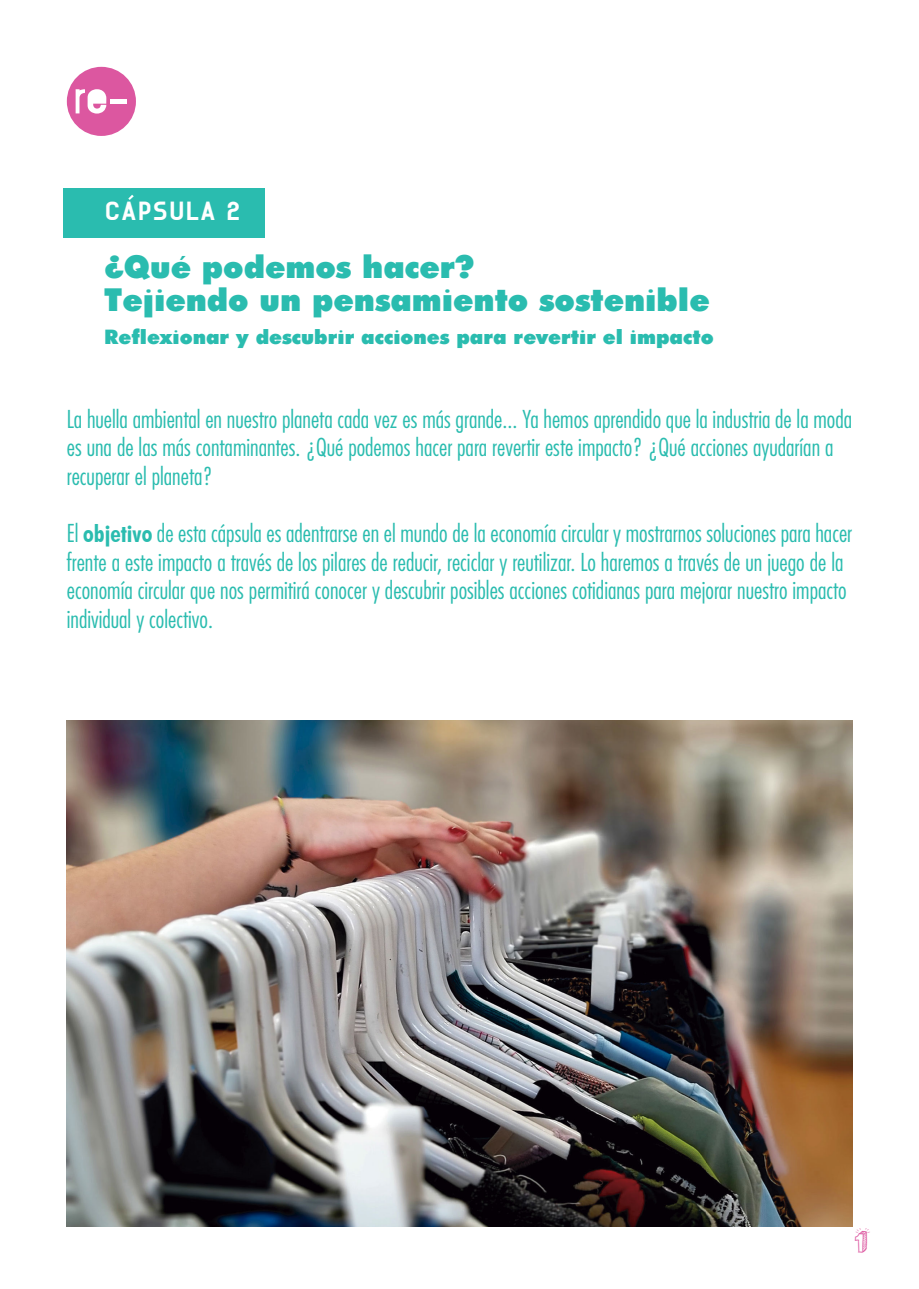
<style>
.page{position:relative;width:919px;height:1289px;background:#fff}
.page>*{position:absolute;margin:0;border:0;box-sizing:border-box;transform-origin:0 0}
.t1{font:900 31.5px "Futura";color:#2abcaf}
.t2{font:31.5px "Sketch 3 D";color:#dc57a0}
.t3{font:300 condensed 24px "Futura";color:#2abcaf}
.t4{font:24px "A Ikelso B";color:#fff}
.t5{font:900 19.95px "Futura";color:#2abcaf}
.s1{font-family:"Futura BT";font-weight:700}
</style>
<div class="page">
<div style="left:67px;top:67px;width:69px;height:69px;background:#dc57a0;border-radius:50%"></div>
<svg style="left:76px;top:89px;width:30px;height:25px"></svg>
<hr style="left:110px;top:99px;width:17px;height:4px;background:#fff">
<div style="left:63px;top:188px;width:202px;height:49px;background:#2abcaf"></div>
<svg style="left:128px;top:195px;width:6px;height:5px"></svg>
<img style="left:67px;top:720px;width:785px;height:506px">
<p class="t4" style="left:104px;top:200px;width:138px">CAPSULA 2</p>
<p class="t1" style="left:104px;top:245px;width:371px">¿Qué podemos hacer?</p>
<p class="t1" style="left:104px;top:278px;width:607px">Tejiendo un pensamiento sostenible</p>
<p class="t5" style="left:104px;top:323px;width:611px">Reflexionar y descubrir acciones para revertir el impacto</p>
<p class="t3" style="left:67px;top:405px;width:786px">La huella ambiental en nuestro planeta cada vez es más grande... Ya hemos aprendido que la industria de la moda</p>
<p class="t3" style="left:67px;top:433px;width:768px">es una de las más contaminantes. ¿Qué podemos hacer para revertir este impacto? ¿Qué acciones ayudarían a</p>
<p class="t3" style="left:67px;top:462px;width:148px">recuperar el planeta?</p>
<p class="t3" style="left:67px;top:519px;width:786px">El <span class="s1">objetivo</span> de esta cápsula es adentrarse en el mundo de la economía circular y mostrarnos soluciones para hacer</p>
<p class="t3" style="left:67px;top:547px;width:778px">frente a este impacto a través de los pilares de reducir, reciclar y reutilizar. Lo haremos a través de un juego de la</p>
<p class="t3" style="left:67px;top:576px;width:781px">economía circular que nos permitirá conocer y descubrir posibles acciones cotidianas para mejorar nuestro impacto</p>
<p class="t3" style="left:67px;top:604px;width:148px">individual y colectivo.</p>
<p class="t2" style="left:852px;top:1223px;width:22px">1</p>
</div>
